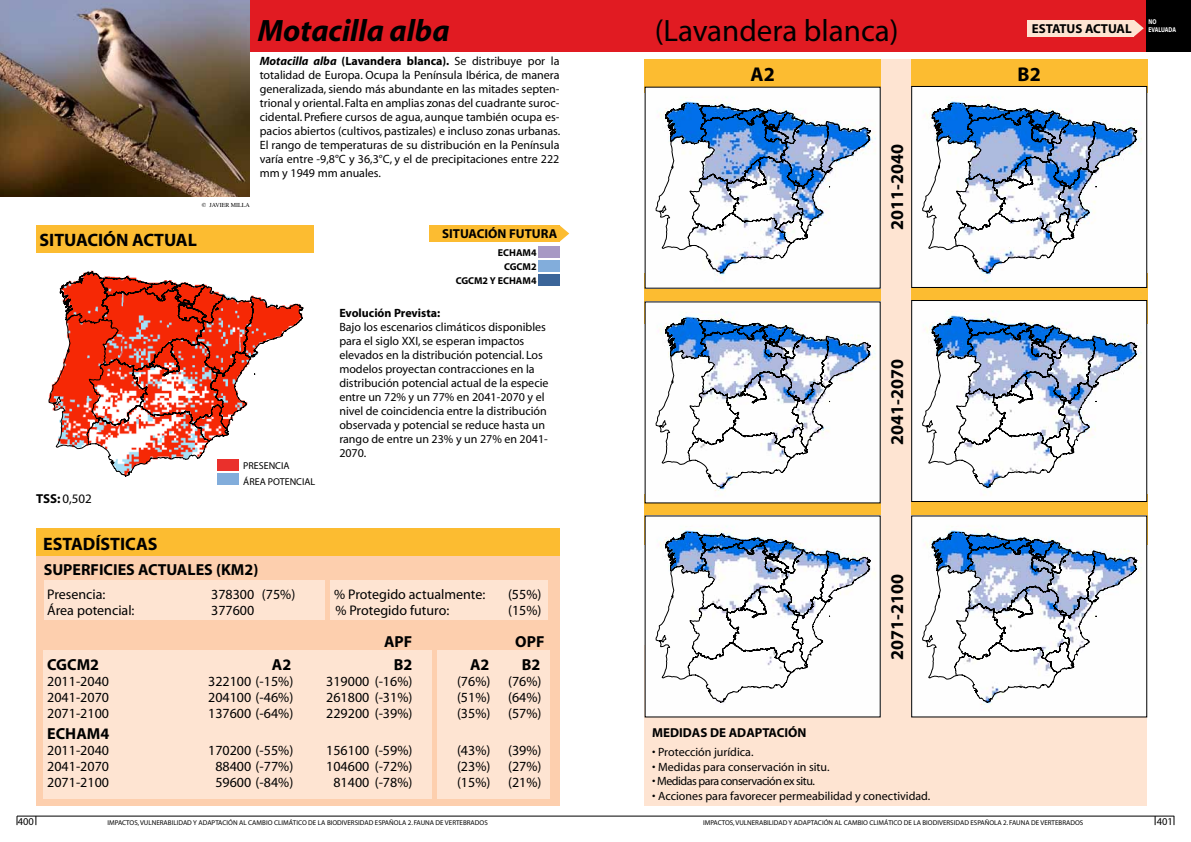
<style>
.page{position:relative;width:1191px;height:842px;background:#fff}
.page>*{position:absolute;margin:0;border:0;box-sizing:border-box;transform-origin:0 0}
.t1{font:31px "Myriad";color:#000}
.t2{font:italic 700 31px "Myriad";color:#000}
.t3{font:700 20px "Myriad";color:#000}
.t4{font:700 18px "Myriad";color:#000}
.t5{font:700 16px "Myriad";color:#000}
.t6{font:14px "Myriad";color:#000}
.t7{font:700 13px "Myriad";color:#000}
.t8{font:13px "Myriad";color:#000}
.t9{font:12px/14px "Myriad";color:#000;text-align:justify}
.t10{font:12px "Myriad";letter-spacing:-.04em;color:#000}
.t11{font:700 12px "Myriad";color:#000}
.t12{font:10.5px "Myriad";color:#000}
.t13{font:700 10px/13.7px "Myriad";color:#000}
.t14{font:10px/15.6px "Myriad";color:#000}
.t15{font:7px "Myriad";color:#000}
.t16{font:700 7px/8.4px "Myriad";color:#fff;scale:.81 1}
.t17{font:6px "Times";color:#000}
.s1{font-weight:700;font-style:italic}
.s2{font-weight:700}
</style>
<div class="page">
<hr style="left:17px;top:816px;width:1157px;height:1px;background:#000">
<div style="left:865px;top:60px;width:70px;height:669px;background:#fee4d2"></div>
<div style="left:644px;top:646px;width:502px;height:160px;background:#fee4d2"></div>
<div style="left:149px;top:0;width:997px;height:51px;background:#e11b22"></div>
<img style="left:36px;top:246px;width:278px;height:234px">
<svg style="left:60px;top:271px;width:244px;height:206px"></svg>
<svg style="left:49px;top:315px;width:40px;height:134px"></svg>
<div style="left:36px;top:225px;width:277px;height:27px;background:#fcbc31"></div>
<div style="left:429px;top:225px;width:130px;height:17px;background:#fcbc31"></div>
<div style="left:538px;top:246px;width:21px;height:12px;background:#a799c4"></div>
<div style="left:538px;top:260px;width:21px;height:12px;background:#82addb"></div>
<div style="left:538px;top:274px;width:21px;height:12px;background:#3b6599"></div>
<svg style="left:559px;top:225px;width:10px;height:17px"></svg>
<div style="left:218px;top:460px;width:21px;height:11px;background:#ea302c"></div>
<div style="left:218px;top:473px;width:21px;height:12px;background:#82addb"></div>
<div style="left:1027px;top:20px;width:106px;height:17px;background:#fee4d2"></div>
<svg style="left:1133px;top:20px;width:10px;height:17px"></svg>
<img style="left:0;top:0;width:249px;height:197px">
<div style="left:1146px;top:0;width:45px;height:51px;background:#000"></div>
<svg style="left:644px;top:273px;width:236px;height:51px;background:#daab46"></svg>
<svg style="left:644px;top:494px;width:236px;height:50px;background:#daad4b"></svg>
<div style="left:644px;top:60px;width:236px;height:33px;background:#fcbc31"></div>
<div style="left:911px;top:273px;width:236px;height:51px;background:#fcbc31"></div>
<div style="left:911px;top:494px;width:236px;height:50px;background:#fcbc31"></div>
<div style="left:911px;top:60px;width:236px;height:33px;background:#fcbc31"></div>
<img style="left:646px;top:303px;width:232px;height:198px">
<svg style="left:656px;top:318px;width:215px;height:170px"></svg>
<div style="left:646px;top:517px;width:232px;height:198px;background:#fefefe"></div>
<svg style="left:656px;top:533px;width:215px;height:170px"></svg>
<img style="left:646px;top:89px;width:232px;height:198px">
<svg style="left:656px;top:103px;width:215px;height:170px"></svg>
<div style="left:913px;top:302px;width:232px;height:198px;background:#fefefe"></div>
<div style="left:911px;top:300px;width:236px;height:202px;border:1px solid #000"></div>
<svg style="left:922px;top:318px;width:216px;height:170px"></svg>
<div style="left:913px;top:517px;width:232px;height:198px;background:#fefefe"></div>
<svg style="left:922px;top:533px;width:216px;height:170px"></svg>
<div style="left:913px;top:88px;width:232px;height:198px;background:#fefefe"></div>
<div style="left:911px;top:86px;width:236px;height:202px;border:1px solid #000"></div>
<svg style="left:922px;top:103px;width:216px;height:170px"></svg>
<div style="left:36px;top:554px;width:523px;height:252px;background:#fdcfae"></div>
<div style="left:44px;top:580px;width:281px;height:40px;background:#fee4d2"></div>
<div style="left:331px;top:580px;width:217px;height:40px;background:#fee4d2"></div>
<div style="left:36px;top:528px;width:523px;height:27px;background:#fcbc31"></div>
<div style="left:437px;top:650px;width:112px;height:149px;background:#fee4d2"></div>
<div style="left:43px;top:650px;width:388px;height:149px;background:#fee4d2"></div>
<p class="t17" style="left:202px;top:199px;width:49px">© JAVIER MILLA</p>
<h3 class="t4" style="left:40px;top:231px;width:36px">SITUACIÓ</h3>
<h3 class="t4" style="left:116px;top:231px;width:60px">N ACTUAL</h3>
<h1 class="t2" style="left:258px;top:15px;width:193px">Motacilla alba</h1>
<h1 class="t1" style="left:655px;top:16px;width:245px">(Lavandera blanca)</h1>
<p class="t16" style="left:1148px;top:17px;width:36px">NO<br>EVALUADA</p>
<h2 class="t3" style="left:750px;top:64px;width:26px">A2</h2>
<h2 class="t3" style="left:1017px;top:64px;width:25px">B2</h2>
<p class="t7" style="left:1031px;top:22px;width:85px">ESTATUS ACTUAL</p>
<p class="t9" style="left:260px;top:54px;width:302px"><span class="s1">Motacilla alba</span> <span class="s2">(LAVANDERA BLANCA).</span> Se distribuye por la totalidad de Europa. Ocupa la Península Ibérica, de manera generalizada, siendo más abundante en las mitades septen&shy;trional y oriental. Falta en amplias zonas del cuadrante suroc&shy;cidental. Prefiere cursos de agua, aunque también ocupa es&shy;pacios abiertos (cultivos, pastizales) e incluso zonas urbanas.<br>El rango de temperaturas de su distribución en la Península varía entre -9,8°C y 36,3°C, y el de precipitaciones entre 222 mm y 1949 mm anuales.</p>
<h3 class="t4" style="left:887px;top:230px;width:87px;rotate:-90deg">2011-2040</h3>
<p class="t7" style="left:442px;top:227px;width:27px">SITUACIÓ</p>
<p class="t7" style="left:497px;top:227px;width:44px">N FUTURA</p>
<p class="t13" style="left:504px;top:246px;width:34px;text-indent:-6px">ECHAM4<br>CGCM</p>
<p class="t13" style="left:531px;top:260px;width:7px">2</p>
<p class="t13" style="left:456px;top:274px;width:8px">CGCM</p>
<p class="t13" style="left:482px;top:274px;width:55px">2 Y ECHAM4</p>
<p class="t11" style="left:339px;top:307px;width:102px">EVOLUCIÓN PREVISTA:</p>
<p class="t9" style="left:339px;top:320px;width:211px;text-align:left">Bajo los escenarios climáticos disponibles para el siglo XXI, se esperan impactos elevados en la distribución potencial. Los modelos proyectan contracciones en la distribución potencial actual de la especie entre un 72% y un 77% en 2041-2070 y el nivel de coincidencia entre la distribución observada y potencial se reduce hasta un rango de entre un 23% y un 27% en 2041- 2070.</p>
<h3 class="t4" style="left:887px;top:445px;width:87px;rotate:-90deg">2041-2070</h3>
<p class="t14" style="left:243px;top:458px;width:13px">presencia área</p>
<p class="t14" style="left:268px;top:474px;width:7px">potencial</p>
<p class="t8" style="left:36px;top:492px;width:57px"><span class="s2">TSS:</span> 0,502</p>
<h3 class="t4" style="left:43px;top:534px;width:116px">ESTADÍSTICAS</h3>
<h3 class="t5" style="left:44px;top:561px;width:19px">SUPER</h3>
<h3 class="t5" style="left:91px;top:561px;width:16px">FICIE</h3>
<h3 class="t5" style="left:126px;top:561px;width:51px">S ACTUALE</h3>
<h3 class="t5" style="left:204px;top:561px;width:56px">S (KM2)</h3>
<p class="t6" style="left:47px;top:587px;width:60px">Presencia:</p>
<p class="t6" style="left:211px;top:587px;width:86px">378300 (75%)</p>
<p class="t6" style="left:334px;top:587px;width:153px">% Protegido actualmente:</p>
<p class="t6" style="left:508px;top:587px;width:35px">(55%)</p>
<p class="t6" style="left:47px;top:603px;width:89px">Área potencial:</p>
<p class="t6" style="left:211px;top:603px;width:45px">377600</p>
<p class="t6" style="left:335px;top:603px;width:115px">% Protegido futuro:</p>
<p class="t6" style="left:508px;top:603px;width:35px">(15%)</p>
<h3 class="t5" style="left:384px;top:633px;width:25px">APF</h3>
<h3 class="t5" style="left:515px;top:633px;width:29px">OPF</h3>
<h3 class="t5" style="left:47px;top:656px;width:53px">CGCM2</h3>
<h3 class="t5" style="left:272px;top:656px;width:21px">A2</h3>
<h3 class="t5" style="left:394px;top:656px;width:20px">B2</h3>
<h3 class="t5" style="left:470px;top:656px;width:21px">A2</h3>
<h3 class="t5" style="left:522px;top:656px;width:20px">B2</h3>
<p class="t6" style="left:47px;top:674px;width:63px">2011-2040</p>
<p class="t6" style="left:208px;top:674px;width:87px">322100 (-15%)</p>
<p class="t6" style="left:326px;top:674px;width:88px">319000 (-16%)</p>
<p class="t6" style="left:457px;top:674px;width:35px">(76%)</p>
<p class="t6" style="left:508px;top:674px;width:35px">(76%)</p>
<p class="t6" style="left:47px;top:690px;width:63px">2041-2070</p>
<p class="t6" style="left:208px;top:690px;width:87px">204100 (-46%)</p>
<p class="t6" style="left:326px;top:690px;width:88px">261800 (-31%)</p>
<p class="t6" style="left:457px;top:690px;width:35px">(51%)</p>
<p class="t6" style="left:508px;top:690px;width:35px">(64%)</p>
<p class="t6" style="left:47px;top:706px;width:63px">2071-2100</p>
<p class="t6" style="left:208px;top:706px;width:87px">137600 (-64%)</p>
<p class="t6" style="left:326px;top:706px;width:88px">229200 (-39%)</p>
<p class="t6" style="left:457px;top:706px;width:35px">(35%)</p>
<p class="t6" style="left:508px;top:706px;width:35px">(57%)</p>
<h3 class="t5" style="left:47px;top:725px;width:64px">ECHAM4</h3>
<p class="t6" style="left:47px;top:743px;width:63px">2011-2040</p>
<p class="t6" style="left:208px;top:743px;width:87px">170200 (-55%)</p>
<p class="t6" style="left:326px;top:743px;width:88px">156100 (-59%)</p>
<p class="t6" style="left:457px;top:743px;width:35px">(43%)</p>
<p class="t6" style="left:508px;top:743px;width:35px">(39%)</p>
<p class="t6" style="left:47px;top:759px;width:63px">2041-2070</p>
<p class="t6" style="left:215px;top:759px;width:79px">88400 (-77%)</p>
<p class="t6" style="left:326px;top:759px;width:88px">104600 (-72%)</p>
<p class="t6" style="left:457px;top:759px;width:35px">(23%)</p>
<p class="t6" style="left:508px;top:759px;width:35px">(27%)</p>
<p class="t6" style="left:47px;top:775px;width:63px">2071-2100</p>
<p class="t6" style="left:215px;top:775px;width:79px">59600 (-84%)</p>
<p class="t6" style="left:333px;top:775px;width:80px">81400 (-78%)</p>
<p class="t6" style="left:457px;top:775px;width:35px">(15%)</p>
<p class="t6" style="left:508px;top:775px;width:35px">(21%)</p>
<p class="t7" style="left:652px;top:726px;width:154px">MEDIDAS DE ADAPTACIÓN</p>
<h3 class="t4" style="left:887px;top:660px;width:87px;rotate:-90deg">2071-2100</h3>
<p class="t9" style="left:652px;top:746px;width:103px">• Protección jurídica.</p>
<p class="t9" style="left:652px;top:760px;width:179px">• Medidas para conservación in situ.</p>
<p class="t10" style="left:652px;top:775px;width:164px">• Medidas para conservación ex situ.</p>
<p class="t9" style="left:652px;top:789px;width:280px">• Acciones para favorecer permeabilidad y conectividad.</p>
<p class="t12" style="left:18px;top:816px;width:18px">400</p>
<p class="t15" style="left:108px;top:819px;width:382px">IMPACTOS, VULNERABILIDAD Y ADAPTACIÓN AL CAMBIO CLIMÁTICO DE LA BIODIVERSIDAD ESPAÑOLA 2. FAUNA DE VERTEBRADOS</p>
<p class="t15" style="left:703px;top:819px;width:382px">IMPACTOS, VULNERABILIDAD Y ADAPTACIÓN AL CAMBIO CLIMÁTICO DE LA BIODIVERSIDAD ESPAÑOLA 2. FAUNA DE VERTEBRADOS</p>
<p class="t12" style="left:1156px;top:816px;width:18px">401</p>
</div>
